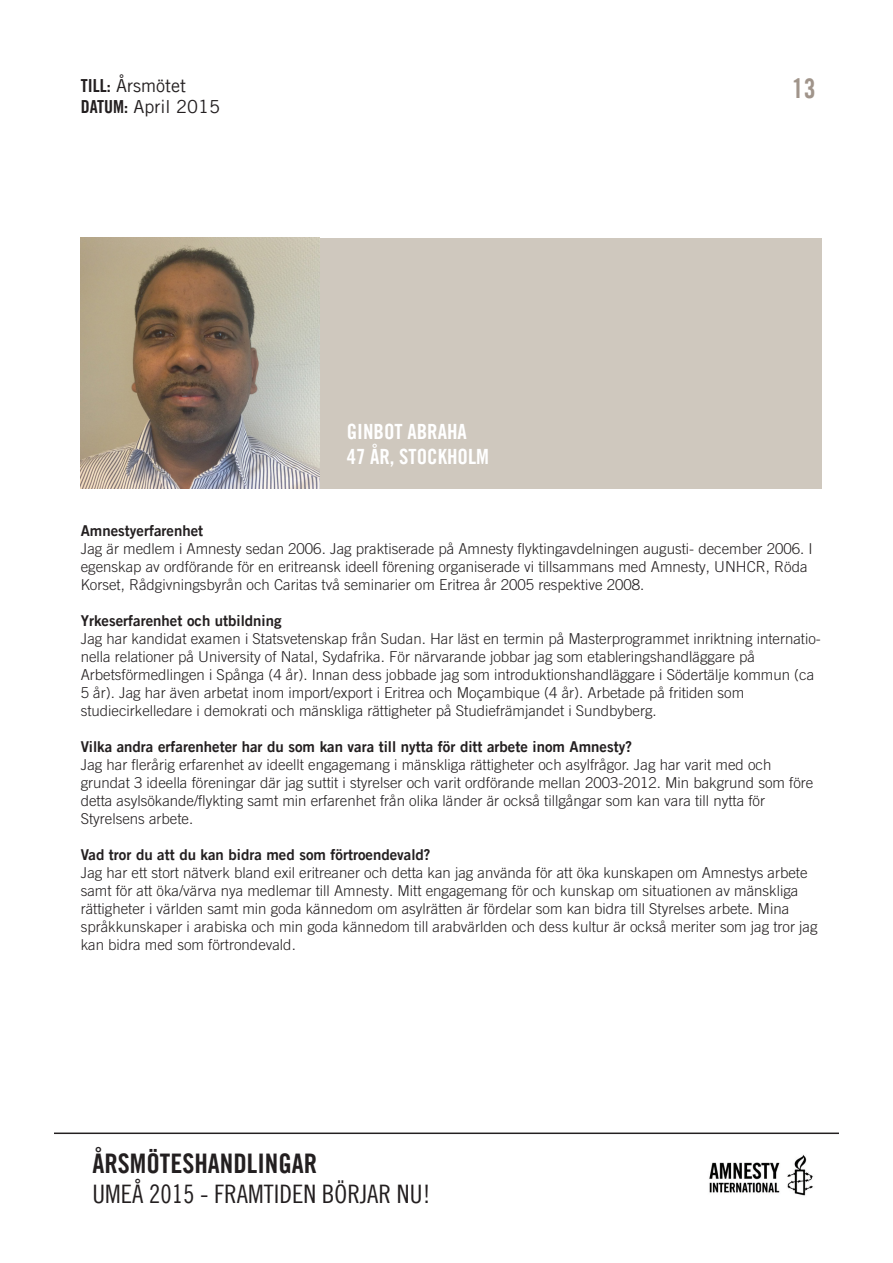
<style>
.page{position:relative;width:893px;height:1263px;background:#fff}
.page>*{position:absolute;margin:0;border:0;box-sizing:border-box;transform-origin:0 0}
.t1{font:27px "Amnesty Trade Gothic Bd Cn 20";color:#231f20}
.t2{font:27px "Amnesty Trade Gothic Bd Cn 20";color:#a0948a}
.t3{font:25.5px "Amnesty Trade Gothic Cn 18";color:#231f20}
.t4{font:21px "Amnesty Trade Gothic Bd Cn 20";color:#fff}
.t5{font:18px/21.6px "Amnesty Trade Gothic";color:#231f20}
.t6{font:300 15px/18px "Amnesty Trade Gothic";color:#231f20}
.t7{font:15px "Amnesty Trade Gothic Bd 2";color:#231f20}
.s1{font-family:"Amnesty Trade Gothic Bd Cn 20"}
</style>
<div class="page">
<hr style="left:54px;top:1132px;width:785px;height:2px;background:#231f20">
<img style="left:709px;top:1154px;width:104px;height:42px">
<div style="left:81px;top:238px;width:741px;height:251px;background:#cfc8be"></div>
<img style="left:81px;top:238px;width:239px;height:251px">
<p class="t5" style="left:81px;top:74px;width:141px"><span class="s1">TILL:</span> Årsmötet<br><span class="s1">DATUM:</span> April 2015</p>
<p class="t4" style="left:347px;top:419px;width:122px">GINBOT ABRAHA</p>
<p class="t4" style="left:347px;top:444px;width:144px">47 ÅR, STOCKHOLM</p>
<p class="t2" style="left:792px;top:72px;width:25px">13</p>
<p class="t7" style="left:81px;top:521px;width:124px">Amnestyerfarenhet</p>
<p class="t6" style="left:81px;top:539px;width:733px">Jag är medlem i Amnesty sedan 2006. Jag praktiserade på Amnesty flyktingavdelningen augusti- december 2006. I egenskap av ordförande för en eritreansk ideell förening organiserade vi tillsammans med Amnesty, UNHCR, Röda<br>Korset, Rådgivningsbyrån och Caritas två seminarier om Eritrea år 2005 respektive 2008.</p>
<p class="t7" style="left:81px;top:611px;width:202px">Yrkeserfarenhet och utbildning</p>
<p class="t6" style="left:81px;top:629px;width:742px">Jag har kandidat examen i Statsvetenskap från Sudan. Har läst en termin på Masterprogrammet inriktning internatio&shy;nella relationer på University of Natal, Sydafrika. För närvarande jobbar jag som etableringshandläggare på</p>
<p class="t6" style="left:81px;top:665px;width:735px">Arbetsförmedlingen i Spånga (4 år). Innan dess jobbade jag som introduktionshandläggare i Södertälje kommun (ca<br>5 år). Jag har även arbetat inom import/export i Eritrea och Moçambique (4 år). Arbetade på fritiden som</p>
<p class="t6" style="left:81px;top:701px;width:577px">studiecirkelledare i demokrati och mänskliga rättigheter på Studiefrämjandet i Sundbyberg.</p>
<p class="t7" style="left:81px;top:737px;width:553px">Vilka andra erfarenheter har du som kan vara till nytta för ditt arbete inom Amnesty?</p>
<p class="t6" style="left:81px;top:755px;width:692px">Jag har flerårig erfarenhet av ideellt engagemang i mänskliga rättigheter och asylfrågor. Jag har varit med och</p>
<p class="t6" style="left:81px;top:773px;width:734px">grundat 3 ideella föreningar där jag suttit i styrelser och varit ordförande mellan 2003-2012. Min bakgrund som före detta asylsökande/flykting samt min erfarenhet från olika länder är också tillgångar som kan vara till nytta för</p>
<p class="t6" style="left:81px;top:809px;width:114px">Styrelsens arbete.</p>
<p class="t7" style="left:81px;top:845px;width:351px">Vad tror du att du kan bidra med som förtroendevald?</p>
<p class="t6" style="left:81px;top:863px;width:738px">Jag har ett stort nätverk bland exil eritreaner och detta kan jag använda för att öka kunskapen om Amnestys arbete samt för att öka/värva nya medlemar till Amnesty. Mitt engagemang för och kunskap om situationen av mänskliga rättigheter i världen samt min goda kännedom om asylrätten är fördelar som kan bidra till Styrelses arbete. Mina språkkunskaper i arabiska och min goda kännedom till arabvärlden och dess kultur är också meriter som jag tror jag kan bidra med som förtrondevald.</p>
<h1 class="t1" style="left:92px;top:1147px;width:226px">ÅRSMÖTESHANDLINGAR</h1>
<h2 class="t3" style="left:92px;top:1179px;width:340px">UMEÅ 2015 - FRAMTIDEN BÖRJAR NU!</h2>
</div>
